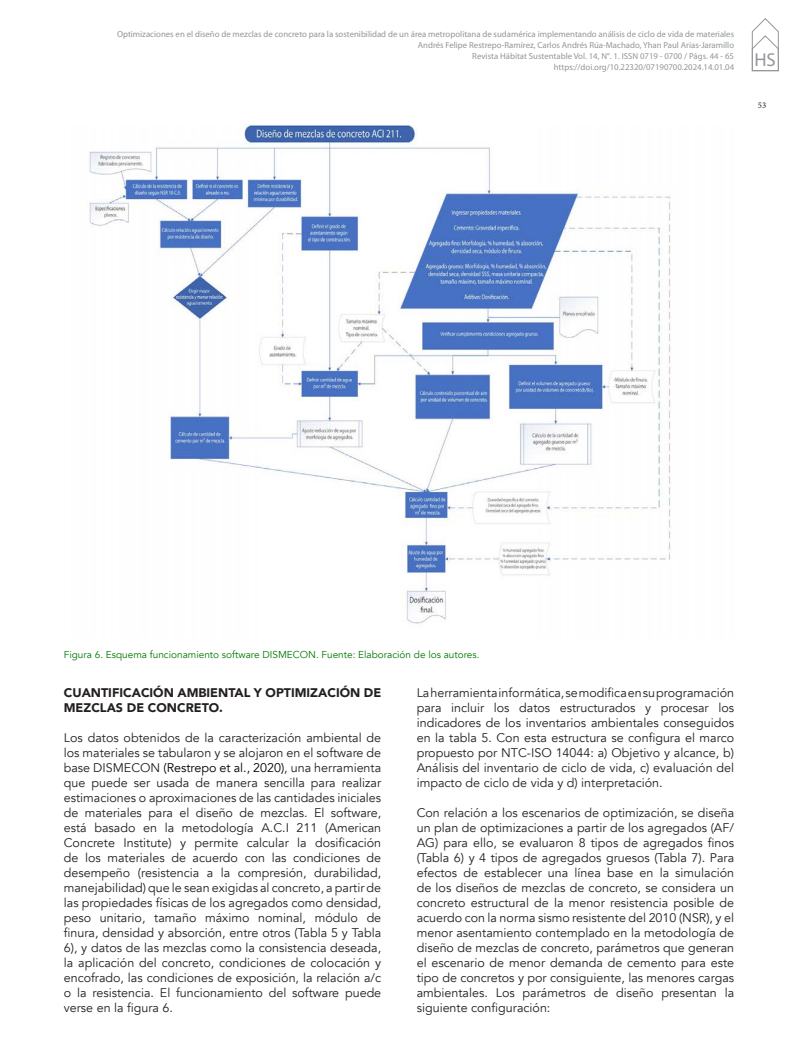
<style>
.page{position:relative;width:798px;height:1063px;background:#fff}
.page>*{position:absolute;margin:0;border:0;box-sizing:border-box;transform-origin:0 0}
.t1{font:18.75px "Myriad Pro";color:#939598}
._07_CUERPO_TEXTO{font:12.5px/15px "Avenir";color:#231f20;text-align:justify}
._10_SUBTITULOS__2_2{font:900 12.5px/15px "Avenir";color:#231f20}
._14_PIE_DE_FOTOS{font:10px "Avenir";color:#007800}
.t2{font:8.75px/11.2px "Myriad Pro";color:#939598;text-align:right}
.t3{font:8.75px "Minion Pro";color:#231f20}
.s1{color:#000}
</style>
<div class="page">
<svg style="left:751px;top:18px;width:27px;height:53px"></svg>
<img style="left:89px;top:124px;width:582px;height:500px">
<p class="t2" style="left:117px;top:28px;width:618px">Optimizaciones en el diseño de mezclas de concreto para la sostenibilidad de un área metropolitana de sudamérica implementando análisis de ciclo de vida de materiales Andrés Felipe Restrepo-Ramírez, Carlos Andrés Rúa-Machado, Yhan Paul Arias-Jaramillo<br>Revista Hábitat Sustentable Vol. 14, N°. 1. ISSN 0719 - 0700 / Págs. 44 - 65<br>https://doi.org/10.22320/07190700.2024.14.01.04</p>
<h1 class="t1" style="left:754px;top:48px;width:23px">HS</h1>
<p class="t3" style="left:757px;top:99px;width:10px">53</p>
<p class="_14_PIE_DE_FOTOS" style="left:64px;top:648px;width:417px">Figura 6. Esquema funcionamiento software DISMECON. Fuente: Elaboración de los autores.</p>
<p class="_10_SUBTITULOS__2_2" style="left:64px;top:685px;width:319px">CUANTIFICACIÓN AMBIENTAL Y OPTIMIZACIÓN DE<br>MEZCLAS DE CONCRETO.</p>
<p class="_07_CUERPO_TEXTO" style="left:64px;top:730px;width:319px">Los datos obtenidos de la caracterización ambiental de los materiales se tabularon y se alojaron en el software de base DISMECON <span class="s1">(Restrepo et al., 2020)</span>, una herramienta que puede ser usada de manera sencilla para realizar estimaciones o aproximaciones de las cantidades iniciales de materiales para el diseño de mezclas. El software, está basado en la metodología A.C.I 211 (American Concrete Institute) y permite calcular la dosificación de los materiales de acuerdo con las condiciones de desempeño (resistencia a la compresión, durabilidad, manejabilidad) que le sean exigidas al concreto, a partir de las propiedades físicas de los agregados como densidad, peso unitario, tamaño máximo nominal, módulo de finura, densidad y absorción, entre otros (Tabla 5 y Tabla 6), y datos de las mezclas como la consistencia deseada, la aplicación del concreto, condiciones de colocación y encofrado, las condiciones de exposición, la relación a/c o la resistencia. El funcionamiento del software puede verse en la figura 6.</p>
<p class="_07_CUERPO_TEXTO" style="left:416px;top:685px;width:319px">La herramienta informática, se modifica en su programación para incluir los datos estructurados y procesar los indicadores de los inventarios ambientales conseguidos en la tabla 5. Con esta estructura se configura el marco propuesto por NTC-ISO 14044: a) Objetivo y alcance, b)<br>Análisis del inventario de ciclo de vida, c) evaluación del impacto de ciclo de vida y d) interpretación.</p>
<p class="_07_CUERPO_TEXTO" style="left:416px;top:805px;width:319px">Con relación a los escenarios de optimización, se diseña un plan de optimizaciones a partir de los agregados (AF/ AG) para ello, se evaluaron 8 tipos de agregados finos (Tabla 6) y 4 tipos de agregados gruesos (Tabla 7). Para efectos de establecer una línea base en la simulación de los diseños de mezclas de concreto, se considera un concreto estructural de la menor resistencia posible de acuerdo con la norma sismo resistente del 2010 (NSR), y el menor asentamiento contemplado en la metodología de diseño de mezclas de concreto, parámetros que generan el escenario de menor demanda de cemento para este tipo de concretos y por consiguiente, las menores cargas ambientales. Los parámetros de diseño presentan la siguiente configuración:</p>
</div>
